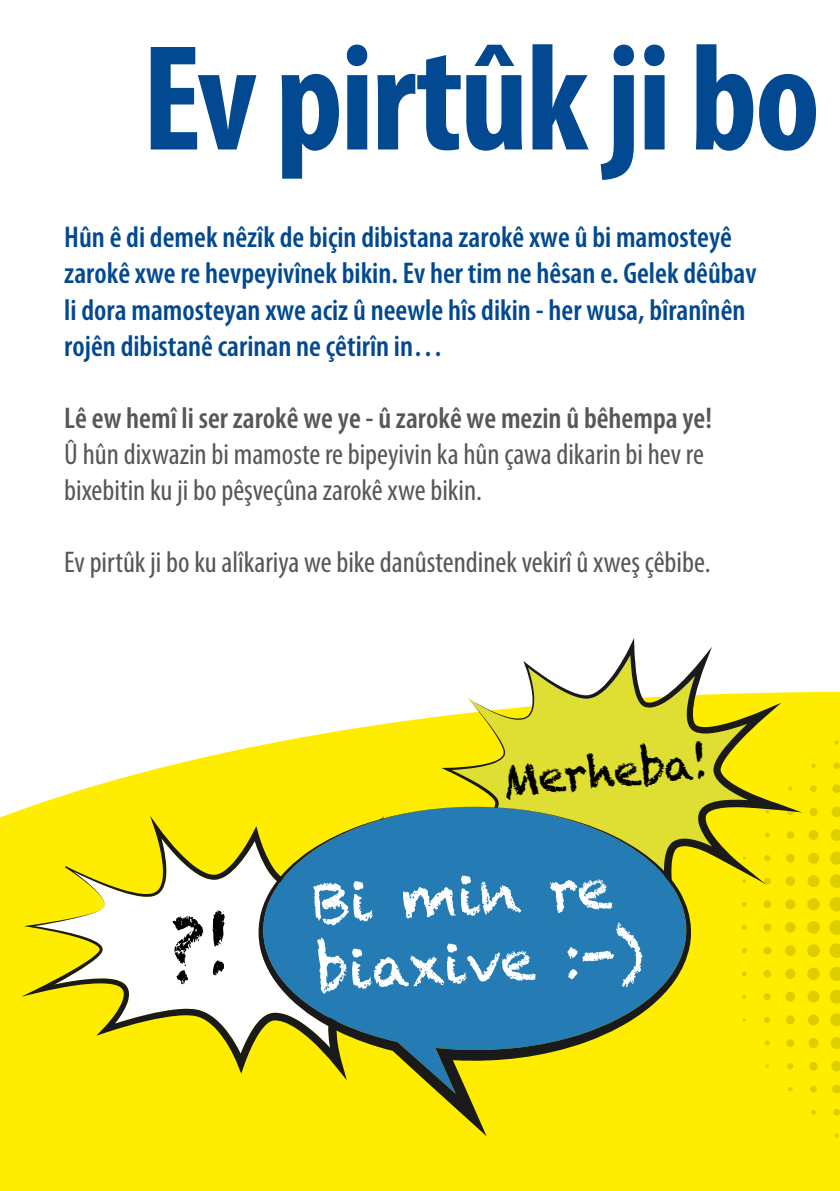
<style>
.page{position:relative;width:840px;height:1191px;background:#fff}
.page>*{position:absolute;margin:0;border:0;box-sizing:border-box;transform-origin:0 0}
.t1{font:700 condensed 152px "Myriad Pro";letter-spacing:-.02em;color:#034991}
.t2{font:56px/67.2px "Chalkduster";color:#fff}
.t3{font:44px "Chalkduster";color:#000}
.t4{font:600 condensed 30px/36px "Myriad Pro";color:#034991}
.t5{font:condensed 30px/36px "Myriad Pro";color:#575756}
.t6{font:600 condensed 30px "Myriad Pro";color:#575756}
</style>
<div class="page">
<svg style="left:0;top:692px;width:839px;height:499px;fill:#ffed00"></svg>
<svg style="left:828px;top:920px;width:11px;height:15px"></svg>
<svg style="left:828px;top:943px;width:11px;height:15px"></svg>
<svg style="left:828px;top:897px;width:11px;height:14px"></svg>
<svg style="left:829px;top:966px;width:10px;height:15px"></svg>
<svg style="left:829px;top:989px;width:10px;height:14px"></svg>
<svg style="left:829px;top:874px;width:10px;height:14px"></svg>
<svg style="left:829px;top:1013px;width:10px;height:13px"></svg>
<svg style="left:829px;top:851px;width:10px;height:13px"></svg>
<svg style="left:806px;top:921px;width:13px;height:13px"></svg>
<svg style="left:806px;top:944px;width:13px;height:13px"></svg>
<svg style="left:806px;top:967px;width:13px;height:13px"></svg>
<svg style="left:806px;top:898px;width:13px;height:12px"></svg>
<div style="left:807px;top:990px;width:12px;height:12px;background:#dece00;border-radius:50%"></div>
<svg style="left:830px;top:1037px;width:9px;height:12px"></svg>
<div style="left:807px;top:875px;width:12px;height:12px;background:#dece00;border-radius:50%"></div>
<svg style="left:830px;top:829px;width:9px;height:12px"></svg>
<svg style="left:807px;top:1014px;width:11px;height:11px"></svg>
<svg style="left:807px;top:852px;width:11px;height:11px"></svg>
<svg style="left:784px;top:945px;width:11px;height:11px"></svg>
<svg style="left:830px;top:1061px;width:9px;height:10px"></svg>
<svg style="left:831px;top:806px;width:8px;height:11px"></svg>
<svg style="left:784px;top:968px;width:11px;height:11px"></svg>
<div style="left:808px;top:1038px;width:10px;height:10px;background:#dece00;border-radius:50%"></div>
<div style="left:808px;top:830px;width:10px;height:10px;background:#dece00;border-radius:50%"></div>
<svg style="left:784px;top:991px;width:10px;height:10px"></svg>
<svg style="left:785px;top:1015px;width:9px;height:9px"></svg>
<svg style="left:831px;top:1084px;width:8px;height:9px"></svg>
<svg style="left:831px;top:784px;width:8px;height:9px"></svg>
<svg style="left:808px;top:1061px;width:9px;height:9px"></svg>
<svg style="left:808px;top:807px;width:9px;height:9px"></svg>
<div style="left:763px;top:946px;width:8px;height:8px;background:#dece00;border-radius:50%"></div>
<div style="left:786px;top:1039px;width:7px;height:8px;background:#dece00;border-radius:50%"></div>
<div style="left:763px;top:970px;width:7px;height:7px;background:#dece00;border-radius:50%"></div>
<div style="left:763px;top:993px;width:7px;height:7px;background:#dece00;border-radius:50%"></div>
<svg style="left:832px;top:1108px;width:7px;height:7px"></svg>
<svg style="left:809px;top:1085px;width:7px;height:7px"></svg>
<svg style="left:809px;top:785px;width:7px;height:7px"></svg>
<svg style="left:832px;top:762px;width:7px;height:7px"></svg>
<svg style="left:786px;top:1063px;width:7px;height:6px"></svg>
<svg style="left:763px;top:1016px;width:6px;height:7px"></svg>
<svg style="left:764px;top:1040px;width:5px;height:5px"></svg>
<svg style="left:810px;top:1109px;width:5px;height:5px"></svg>
<svg style="left:741px;top:971px;width:5px;height:5px"></svg>
<svg style="left:810px;top:763px;width:5px;height:5px"></svg>
<svg style="left:833px;top:1133px;width:5px;height:4px"></svg>
<svg style="left:787px;top:1086px;width:5px;height:5px"></svg>
<svg style="left:741px;top:994px;width:5px;height:4px"></svg>
<svg style="left:834px;top:740px;width:4px;height:5px"></svg>
<svg style="left:764px;top:1064px;width:4px;height:4px"></svg>
<svg style="left:441px;top:638px;width:361px;height:314px"></svg>
<svg style="left:21px;top:815px;width:235px;height:265px;fill:#ffed00"></svg>
<svg style="left:489px;top:786px;width:31px;height:1px"></svg>
<svg style="left:256px;top:806px;width:434px;height:330px;background:#749f6e"></svg>
<svg style="left:172px;top:910px;width:52px;height:74px"></svg>
<h1 class="t1" style="left:142px;top:4px;width:679px">Ev pirtûk ji bo</h1>
<p class="t4" style="left:64px;top:219px;width:693px">Hûn ê di demek nêzîk de biçin dibistana zarokê xwe û bi mamosteyê zarokê xwe re hevpeyivînek bikin. Ev her tim ne hêsan e. Gelek dêûbav li dora mamosteyan xwe aciz û neewle hîs dikin - her wusa, bîranînên rojên dibistanê carinan ne çêtirîn in…</p>
<p class="t6" style="left:64px;top:399px;width:649px">Lê ew hemî li ser zarokê we ye - û zarokê we mezin û bêhempa ye!</p>
<p class="t5" style="left:64px;top:435px;width:640px">Û hûn dixwazin bi mamoste re bipeyivin ka hûn çawa dikarin bi hev re bixebitin ku ji bo pêşveçûna zarokê xwe bikin.</p>
<p class="t5" style="left:64px;top:543px;width:647px">Ev pirtûk ji bo ku alîkariya we bike danûstendinek vekirî û xweş çêbibe.</p>
<h3 class="t3" style="left:500px;top:755px;width:209px;rotate:-5deg">Merheba!</h3>
<h2 class="t2" style="left:311px;top:869px;width:328px;rotate:-3deg">Bi min re biaxive :-)</h2>
</div>
